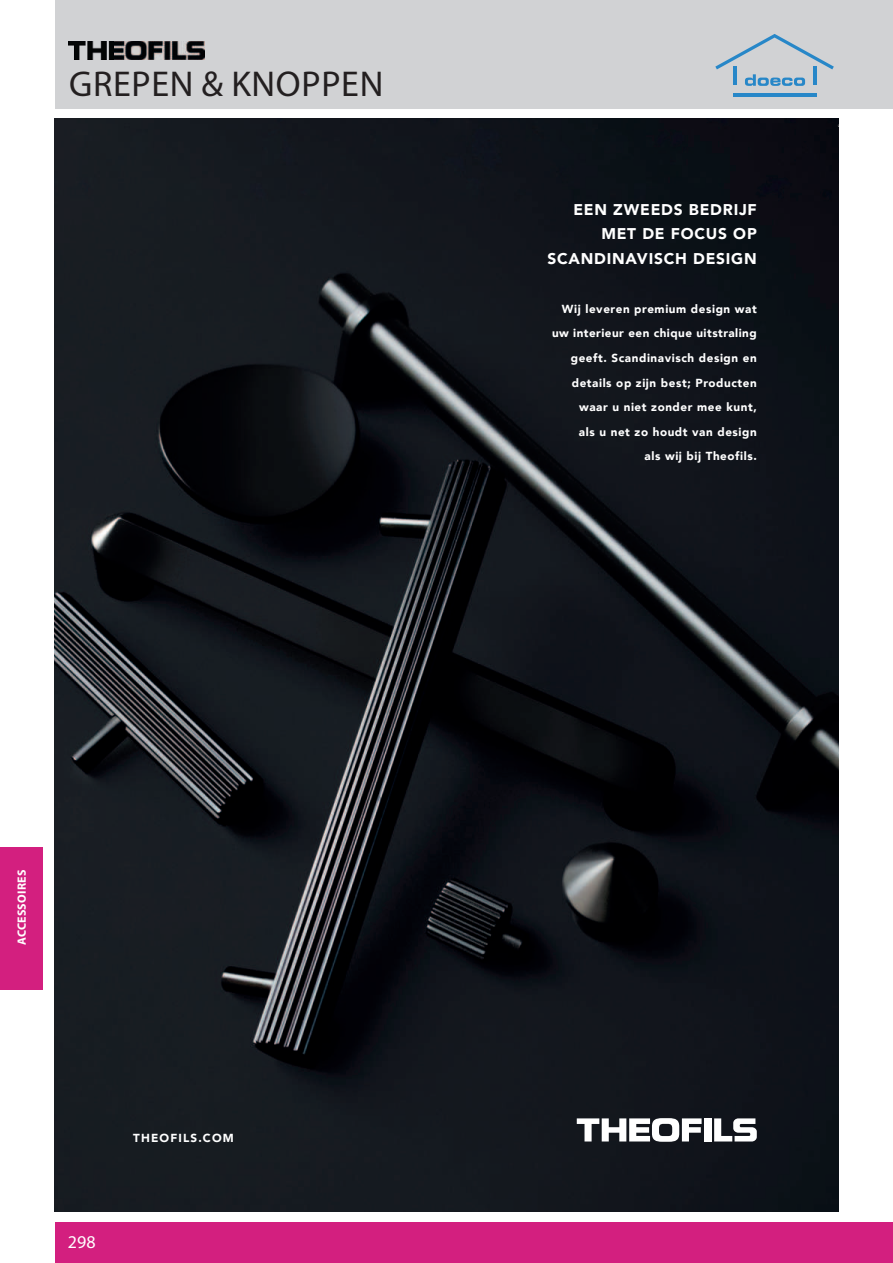
<style>
.page{position:relative;width:893px;height:1263px;background:#fff}
.page>*{position:absolute;margin:0;border:0;box-sizing:border-box;transform-origin:0 0}
.t1{font:36px "Myriad Pro";letter-spacing:.02em;color:#231f20}
.t2{font:18px "Myriad Pro";color:#fff}
.t3{font:900 15.6px/24.6px "Avenir";letter-spacing:.05em;color:#fff;text-align:right}
.t4{font:700 12px "Myriad Pro";letter-spacing:.02em;color:#fff}
.t5{font:900 11.7px/24.6px "Avenir";letter-spacing:.05em;color:#fff;text-align:right}
.t6{font:900 11.7px "Avenir";letter-spacing:.1em;color:#fff}
</style>
<div class="page">
<div style="left:0;top:847px;width:42px;height:142px;background:#d31f7f"></div>
<div style="left:55px;top:1223px;width:838px;height:40px;background:#d31f7f"></div>
<div style="left:55px;top:0;width:838px;height:109px;background:#d1d2d4"></div>
<hr style="left:733px;top:93px;width:83px;height:3px;background:#2787c8">
<svg style="left:715px;top:34px;width:119px;height:52px"></svg>
<img style="left:69px;top:41px;width:136px;height:18px">
<img style="left:54px;top:119px;width:785px;height:1092px">
<svg style="left:577px;top:1118px;width:125px;height:24px"></svg>
<div style="left:704px;top:1118px;width:7px;height:23px;background:#fff"></div>
<svg style="left:714px;top:1118px;width:43px;height:23px"></svg>
<svg style="left:54px;top:119px;width:7px;height:7px"></svg>
<h1 class="t1" style="left:69px;top:70px;width:316px">GREPEN &amp; KNOPPEN</h1>
<p class="t4" style="left:17px;top:945px;width:77px;rotate:-90deg">ACCESSOIRES</p>
<h2 class="t2" style="left:68px;top:1235px;width:29px">298</h2>
<p class="t6" style="left:133px;top:1133px;width:102px">THEOFILS.COM</p>
<h3 class="t3" style="left:547px;top:198px;width:211px">EEN ZWEEDS BEDRIJF<br>MET DE FOCUS OP<br>SCANDINAVISCH DESIGN</h3>
<p class="t5" style="left:552px;top:297px;width:206px">Wij leveren premium design wat uw interieur een chique uitstraling geeft. Scandinavisch design en details op zijn best; Producten waar u niet zonder mee kunt,<br>als u net zo houdt van design<br>als wij bij Theofils.</p>
</div>
